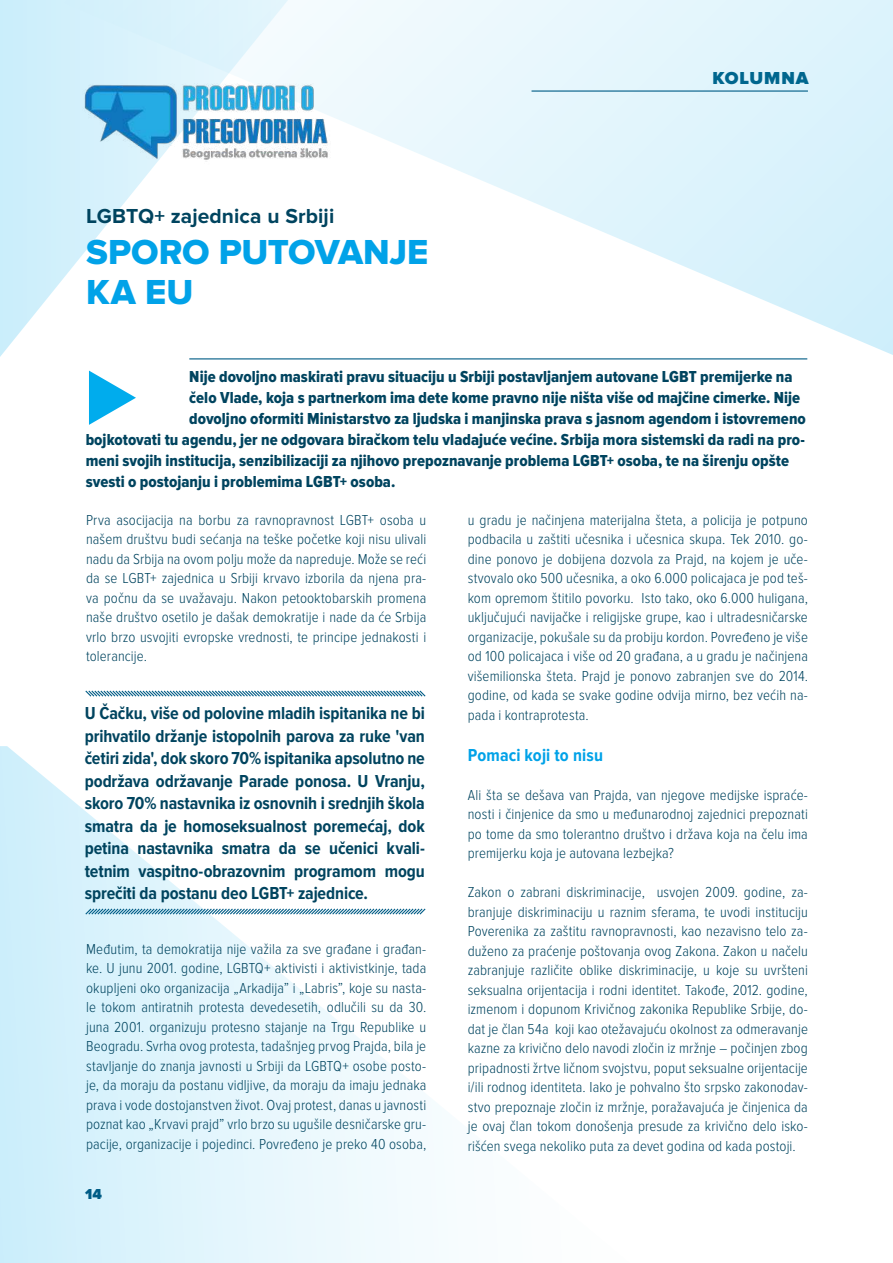
<style>
.page{position:relative;width:893px;height:1263px;background:#fff}
.page>*{position:absolute;margin:0;border:0;box-sizing:border-box;transform-origin:0 0}
.t1{font:900 87.9px "Proxima Nova";color:#00aced}
.t2{font:36px/40.5px "Proxima Nova Extrabld";letter-spacing:-.005em;color:#01a2e8}
.t3{font:700 21px "Proxima Nova";letter-spacing:.005em;color:#00445f}
.t4{font:700 18px/22.5px "Proxima Nova Cond";letter-spacing:-.005em;color:#00445f;text-align:justify}
.t5{font:700 18px "Proxima Nova Cond";letter-spacing:.01em;color:#01a2e8}
.t6{font:900 18px "Proxima Nova";letter-spacing:.05em;color:#00668e}
.t7{font:16.5px "Proxima Nova Cond Extrabld";letter-spacing:.005em;color:#00445f}
.t8{font:300 15px/19.5px "Proxima Nova Cond";letter-spacing:.005em;color:#00445f;text-align:justify}
.t9{font:900 15px "Proxima Nova";color:#005c86}
</style>
<div class="page">
<svg style="left:189px;top:0;width:704px;height:360px"></svg>
<svg style="left:0;top:0;width:288px;height:357px"></svg>
<svg style="left:0;top:746px;width:435px;height:517px"></svg>
<hr style="left:531px;top:90px;width:277px;height:2px;background:#005c86">
<hr style="left:189px;top:358px;width:618px;height:1px;background:#005c86">
<svg style="left:85px;top:690px;width:341px;height:7px"></svg>
<svg style="left:84px;top:907px;width:343px;height:9px"></svg>
<img style="left:66px;top:61px;width:283px;height:119px">
<h3 class="t3" style="left:86px;top:204px;width:250px">LGBTQ+ zajednica u Srbiji</h3>
<h2 class="t2" style="left:86px;top:232px;width:344px">SPORO PUTOVANJE<br>KA EU</h2>
<p class="t6" style="left:712px;top:68px;width:98px">KOLUMNA</p>
<p class="t7" style="left:189px;top:367px;width:605px">Nije dovoljno maskirati pravu situaciju u Srbiji postavljanjem autovane LGBT premijerke na</p>
<p class="t7" style="left:189px;top:388px;width:612px">čelo Vlade, koja s partnerkom ima dete kome pravno nije ništa više od majčine cimerke. Nije</p>
<p class="t7" style="left:189px;top:409px;width:618px">dovoljno oformiti Ministarstvo za ljudska i manjinska prava s jasnom agendom i istovremeno</p>
<p class="t7" style="left:86px;top:430px;width:721px">bojkotovati tu agendu, jer ne odgovara biračkom telu vladajuće većine. Srbija mora sistemski da radi na pro-</p>
<p class="t7" style="left:86px;top:451px;width:705px">meni svojih institucija, senzibilizaciji za njihovo prepoznavanje problema LGBT+ osoba, te na širenju opšte</p>
<p class="t7" style="left:86px;top:472px;width:311px">svesti o postojanju i problemima LGBT+ osoba.</p>
<p class="t8" style="left:86px;top:510px;width:342px">Prva asocijacija na borbu za ravnopravnost LGBT+ osoba u našem društvu budi sećanja na teške početke koji nisu ulivali nadu da Srbija na ovom polju može da napreduje. Može se reći da se LGBT+ zajednica u Srbiji krvavo izborila da njena pra&shy;va počnu da se uvažavaju. Nakon petooktobarskih promena naše društvo osetilo je dašak demokratije i nade da će Srbija vrlo brzo usvojiti evropske vrednosti, te principe jednakosti i tolerancije.</p>
<h1 class="t1" style="left:84px;top:343px;width:53px">⊲</h1>
<p class="t8" style="left:468px;top:510px;width:342px">u gradu je načinjena materijalna šteta, a policija je potpuno podbacila u zaštiti učesnika i učesnica skupa. Tek 2010. go&shy;dine ponovo je dobijena dozvola za Prajd, na kojem je uče&shy;stvovalo oko 500 učesnika, a oko 6.000 policajaca je pod teš&shy;kom opremom štitilo povorku. Isto tako, oko 6.000 huligana, uključujući navijačke i religijske grupe, kao i ultradesničarske organizacije, pokušale su da probiju kordon. Povređeno je više od 100 policajaca i više od 20 građana, a u gradu je načinjena višemilionska šteta. Prajd je ponovo zabranjen sve do 2014. godine, od kada se svake godine odvija mirno, bez većih na&shy;pada i kontraprotesta.</p>
<p class="t5" style="left:468px;top:745px;width:137px">Pomaci koji to nisu</p>
<p class="t8" style="left:468px;top:785px;width:342px">Ali šta se dešava van Prajda, van njegove medijske ispraće&shy;nosti i činjenice da smo u međunarodnoj zajednici prepoznati po tome da smo tolerantno društvo i država koja na čelu ima premijerku koja je autovana lezbejka?</p>
<p class="t8" style="left:468px;top:883px;width:342px">Zakon o zabrani diskriminacije, usvojen 2009. godine, za&shy;branjuje diskriminaciju u raznim sferama, te uvodi instituciju Poverenika za zaštitu ravnopravnosti, kao nezavisno telo za&shy;duženo za praćenje poštovanja ovog Zakona. Zakon u načelu zabranjuje različite oblike diskriminacije, u koje su uvršteni seksualna orijentacija i rodni identitet. Takođe, 2012. godine, izmenom i dopunom Krivičnog zakonika Republike Srbije, do&shy;dat je član 54a koji kao otežavajuću okolnost za odmeravanje kazne za krivično delo navodi zločin iz mržnje – počinjen zbog pripadnosti žrtve ličnom svojstvu, poput seksualne orijentacije i/ili rodnog identiteta. Iako je pohvalno što srpsko zakonodav&shy;stvo prepoznaje zločin iz mržnje, poražavajuća je činjenica da je ovaj član tokom donošenja presude za krivično delo isko&shy;rišćen svega nekoliko puta za devet godina od kada postoji.</p>
<p class="t4" style="left:85px;top:703px;width:342px">U Čačku, više od polovine mladih ispitanika ne bi prihvatilo držanje istopolnih parova za ruke 'van četiri zida', dok skoro 70% ispitanika apsolutno ne podržava održavanje Parade ponosa. U Vranju, skoro 70% nastavnika iz osnovnih i srednjih škola smatra da je homoseksualnost poremećaj, dok petina nastavnika smatra da se učenici kvali&shy;tetnim vaspitno-obrazovnim programom mogu sprečiti da postanu deo LGBT+ zajednice.</p>
<p class="t8" style="left:86px;top:939px;width:342px">Međutim, ta demokratija nije važila za sve građane i građan&shy;ke. U junu 2001. godine, LGBTQ+ aktivisti i aktivistkinje, tada okupljeni oko organizacija „Arkadija” i „Labris”, koje su nasta&shy;le tokom antiratnih protesta devedesetih, odlučili su da 30. juna 2001. organizuju protesno stajanje na Trgu Republike u Beogradu. Svrha ovog protesta, tadašnjeg prvog Prajda, bila je stavljanje do znanja javnosti u Srbiji da LGBTQ+ osobe posto&shy;je, da moraju da postanu vidljive, da moraju da imaju jednaka prava i vode dostojanstven život. Ovaj protest, danas u javnosti poznat kao „Krvavi prajd” vrlo brzo su ugušile desničarske gru&shy;pacije, organizacije i pojedinci. Povređeno je preko 40 osoba,</p>
<p class="t9" style="left:85px;top:1186px;width:18px">14</p>
</div>
